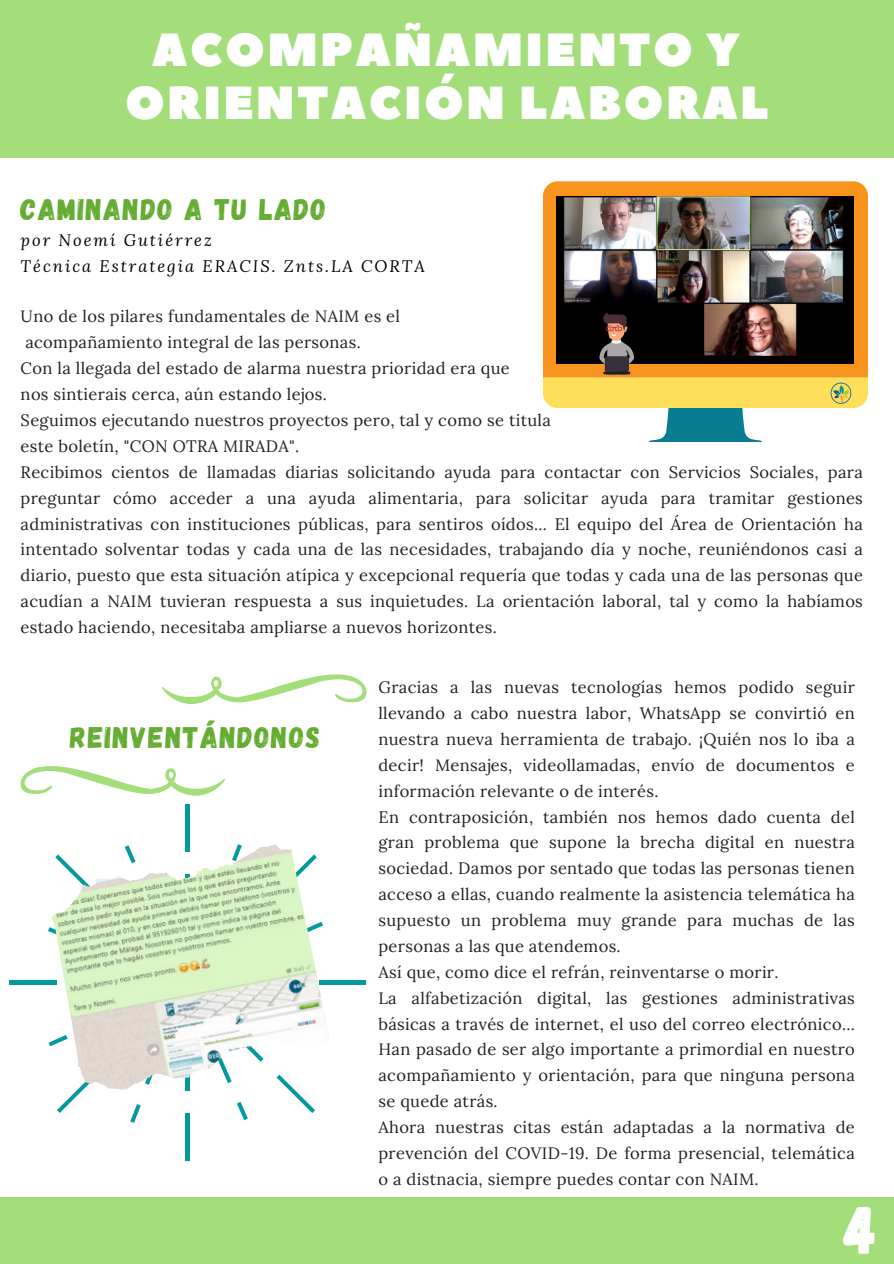
<style>
.page{position:relative;width:894px;height:1264px;background:#fff}
.page>*{position:absolute;margin:0;border:0;box-sizing:border-box;transform-origin:0 0}
.t1{font:67.5px "Gagalin";color:#fff}
.t2{font:46.35px/52.8px "Peace Sans";letter-spacing:.05em;color:#fff;text-align:center}
.t3{font:29.7px "Gagalin";letter-spacing:.05em;color:#64ad32}
.t4{font:16.5px/25.8px "Lora";letter-spacing:.02em;color:#222;text-align:justify}
.t5{font:italic 16.5px "Lora";letter-spacing:.12em;color:#000}
</style>
<div class="page">
<div style="left:0;top:0;width:893px;height:158px;background:#a3de7a"></div>
<div style="left:0;top:1197px;width:893px;height:66px;background:#a3de7a"></div>
<svg style="left:543px;top:181px;width:324px;height:131px;background:#ec9021"></svg>
<img style="left:556px;top:197px;width:297px;height:115px">
<svg style="left:543px;top:312px;width:324px;height:130px"></svg>
<img style="left:830px;top:382px;width:22px;height:22px">
<svg style="left:21px;top:766px;width:204px;height:29px"></svg>
<svg style="left:162px;top:674px;width:204px;height:29px"></svg>
<svg style="left:86px;top:1013px;width:31px;height:16px"></svg>
<svg style="left:84px;top:941px;width:17px;height:15px"></svg>
<svg style="left:215px;top:1052px;width:16px;height:31px"></svg>
<svg style="left:145px;top:1053px;width:15px;height:31px"></svg>
<svg style="left:108px;top:1036px;width:26px;height:25px"></svg>
<svg style="left:238px;top:1036px;width:25px;height:25px"></svg>
<svg style="left:57px;top:1074px;width:39px;height:38px"></svg>
<svg style="left:130px;top:1104px;width:11px;height:18px"></svg>
<svg style="left:276px;top:1074px;width:39px;height:39px"></svg>
<svg style="left:237px;top:1102px;width:11px;height:18px"></svg>
<svg style="left:55px;top:854px;width:38px;height:38px"></svg>
<svg style="left:48px;top:927px;width:17px;height:9px"></svg>
<svg style="left:49px;top:1035px;width:19px;height:11px"></svg>
<hr style="left:186px;top:803px;width:4px;height:48px;background:#04999f">
<div style="left:185px;top:1113px;width:5px;height:47px;background:#04999f"></div>
<svg style="left:185px;top:1059px;width:5px;height:32px"></svg>
<hr style="left:319px;top:980px;width:47px;height:4px;background:#04999f">
<hr style="left:9px;top:980px;width:48px;height:4px;background:#04999f">
<svg style="left:79px;top:980px;width:22px;height:4px"></svg>
<img style="left:101px;top:844px;width:226px;height:182px">
<p class="t2" style="left:125px;top:25px;width:644px">ACOMPAÑAMIENTO Y<br>ORIENTACIÓN LABORAL</p>
<p class="t3" style="left:21px;top:190px;width:307px">CAMINANDO A TU LADO</p>
<h1 class="t5" style="left:21px;top:229px;width:193px">por Noemí Gutiérrez</h1>
<p class="t5" style="left:21px;top:254px;width:405px">Técnica Estrategia ERACIS. Znts.LA CORTA</p>
<p class="t4" style="left:21px;top:303px;width:381px">Uno de los pilares fundamentales de NAIM es el</p>
<p class="t4" style="left:25px;top:329px;width:337px">acompañamiento integral de las personas.</p>
<h2 class="t4" style="left:21px;top:355px;width:490px">Con la llegada del estado de alarma nuestra prioridad era que</h2>
<p class="t4" style="left:21px;top:381px;width:307px">nos sintierais cerca, aún estando lejos.</p>
<p class="t4" style="left:21px;top:407px;width:531px">Seguimos ejecutando nuestros proyectos pero, tal y como se titula</p>
<p class="t4" style="left:21px;top:433px;width:280px">este boletín, "CON OTRA MIRADA".</p>
<p class="t4" style="left:21px;top:459px;width:843px">Recibimos cientos de llamadas diarias solicitando ayuda para contactar con Servicios Sociales, para preguntar cómo acceder a una ayuda alimentaria, para solicitar ayuda para tramitar gestiones administrativas con instituciones públicas, para sentiros oídos... El equipo del Área de Orientación ha intentado solventar todas y cada una de las necesidades, trabajando día y noche, reuniéndonos casi a diario, puesto que esta situación atípica y excepcional requería que todas y cada una de las personas que acudían a NAIM tuvieran respuesta a sus inquietudes. La orientación laboral, tal y como la habíamos estado haciendo, necesitaba ampliarse a nuevos horizontes.</p>
<p class="t3" style="left:70px;top:718px;width:251px">REINVENTÁNDONOS</p>
<p class="t4" style="left:378px;top:674px;width:478px">Gracias a las nuevas tecnologías hemos podido seguir llevando a cabo nuestra labor, WhatsApp se convirtió en nuestra nueva herramienta de trabajo. ¡Quién nos lo iba a decir! Mensajes, videollamadas, envío de documentos e información relevante o de interés.</p>
<p class="t4" style="left:378px;top:803px;width:478px">En contraposición, también nos hemos dado cuenta del gran problema que supone la brecha digital en nuestra sociedad. Damos por sentado que todas las personas tienen acceso a ellas, cuando realmente la asistencia telemática ha supuesto un problema muy grande para muchas de las personas a las que atendemos.</p>
<p class="t4" style="left:378px;top:958px;width:401px">Así que, como dice el refrán, reinventarse o morir.</p>
<p class="t4" style="left:378px;top:984px;width:478px">La alfabetización digital, las gestiones administrativas básicas a través de internet, el uso del correo electrónico...<br>Han pasado de ser algo importante a primordial en nuestro acompañamiento y orientación, para que ninguna persona se quede atrás.</p>
<p class="t4" style="left:378px;top:1114px;width:478px">Ahora nuestras citas están adaptadas a la normativa de prevención del COVID-19. De forma presencial, telemática o a distnacia, siempre puedes contar con NAIM.</p>
<p class="t1" style="left:843px;top:1185px;width:35px">4</p>
</div>
